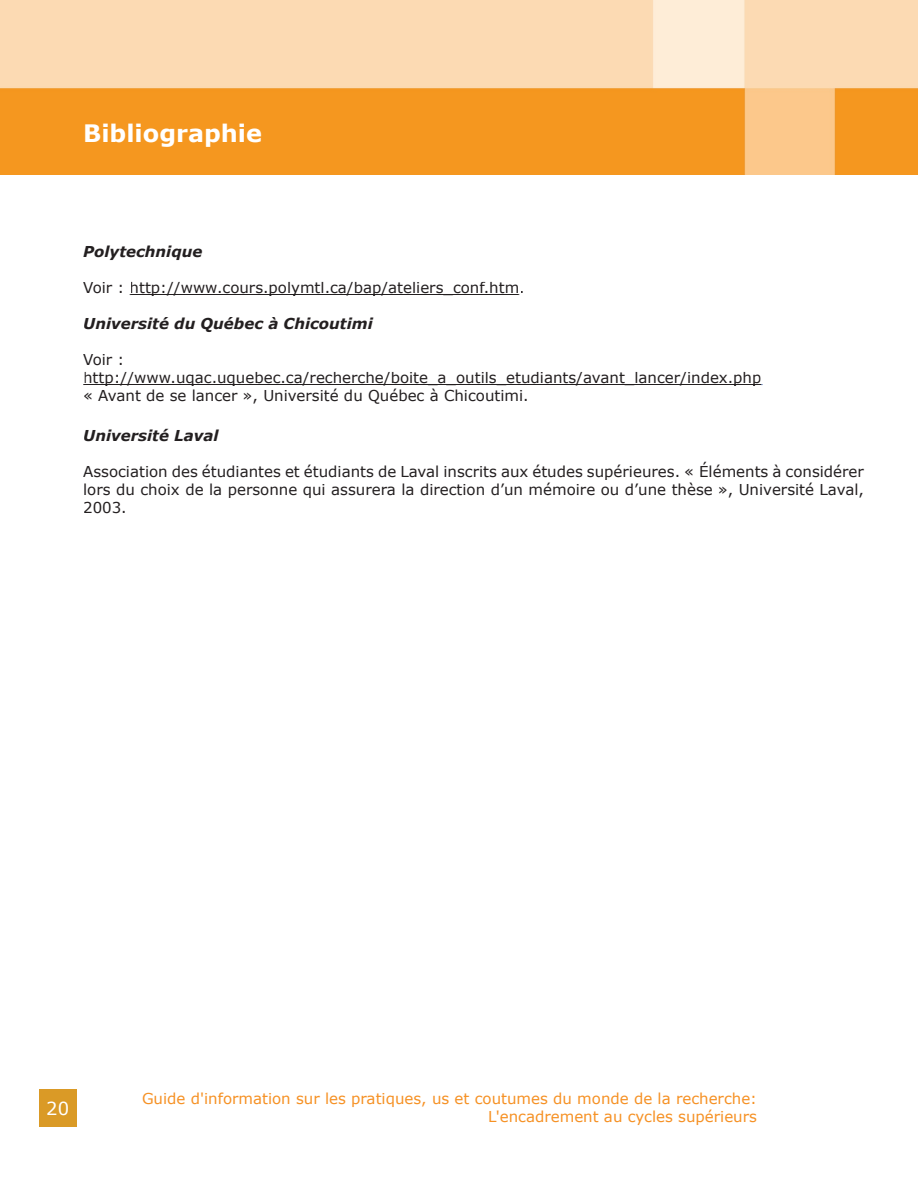
<style>
.page{position:relative;width:918px;height:1188px;background:#fff}
.page>*{position:absolute;margin:0;border:0;box-sizing:border-box;transform-origin:0 0}
.t1{font:700 24px "Verdana";color:#fff}
.t2{font:18px "Verdana";color:#fff}
.t3{font:15px/18px "Verdana";color:#231f20}
.t4{font:15px/18px "Verdana";color:#f69124;text-align:right}
.t5{font:italic 700 15px "Verdana";color:#231f20}
</style>
<div class="page">
<img style="left:0;top:0;width:918px;height:174px">
<hr style="left:131px;top:294px;width:387px;height:1px;background:#231f20">
<hr style="left:85px;top:384px;width:676px;height:1px;background:#231f20">
<div style="left:39px;top:1089px;width:37px;height:37px;background:#da9a26"></div>
<h1 class="t1" style="left:83px;top:118px;width:180px">Bibliographie</h1>
<p class="t5" style="left:83px;top:242px;width:121px">Polytechnique</p>
<p class="t3" style="left:83px;top:278px;width:443px">Voir : http://www.cours.polymtl.ca/bap/ateliers_conf.htm.</p>
<p class="t5" style="left:83px;top:314px;width:291px">Université du Québec à Chicoutimi</p>
<p class="t3" style="left:83px;top:350px;width:680px">Voir : http://www.uqac.uquebec.ca/recherche/boite_a_outils_etudiants/avant_lancer/index.php « Avant de se lancer », Université du Québec à Chicoutimi.</p>
<p class="t5" style="left:83px;top:426px;width:137px">Université Laval</p>
<p class="t3" style="left:83px;top:462px;width:782px;text-align:justify">Association des étudiantes et étudiants de Laval inscrits aux études supérieures. « Éléments à considérer lors du choix de la personne qui assurera la direction d’un mémoire ou d’une thèse », Université Laval, 2003.</p>
<p class="t2" style="left:46px;top:1097px;width:24px">20</p>
<p class="t4" style="left:142px;top:1089px;width:617px">Guide d'information sur les pratiques, us et coutumes du monde de la recherche:<br>L'encadrement au cycles supérieurs</p>
</div>
